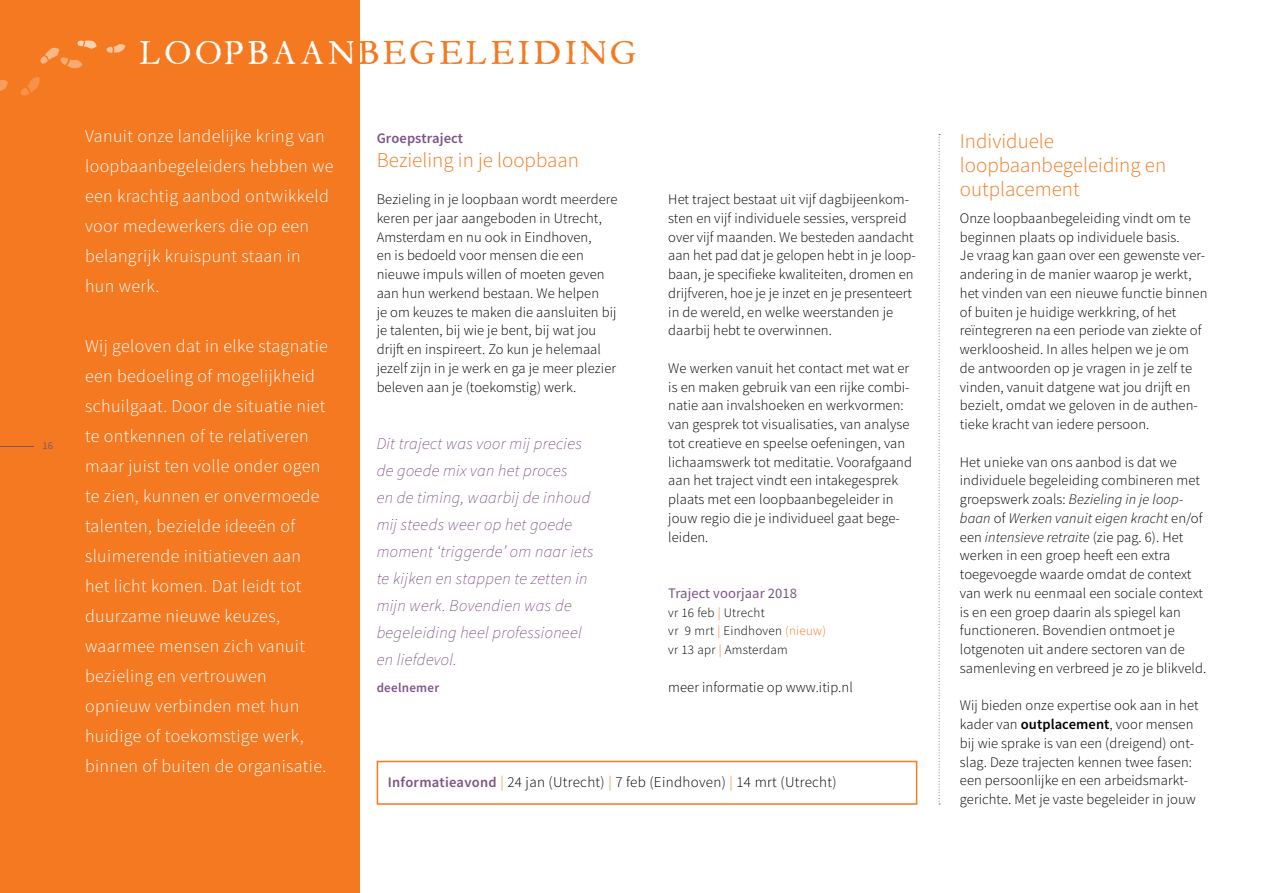
<style>
.page{position:relative;width:1263px;height:893px;background:#fff}
.page>*{position:absolute;margin:0;border:0;box-sizing:border-box;transform-origin:0 0}
.t1{font:33px "Aquifer";letter-spacing:.115em;color:#f47920}
.t2{font:300 21px/24px "Source Sans Pro";color:#f47920}
.t3{font:300 18px/30px "Source Sans Pro";letter-spacing:.02em;color:#fff}
.t4{font:italic 200 16.5px/27px "Source Sans Pro";letter-spacing:.02em;color:#662d6f}
.t5{font:300 15px "Source Sans Pro";letter-spacing:.02em;color:#000}
.t6{font:300 14.55px/18.8px "Source Sans Pro";letter-spacing:.005em;color:#000}
.t7{font:14.55px "Source Sans Pro";letter-spacing:.005em;color:#7d5386}
.t8{font:600 14.55px "Source Sans Pro";letter-spacing:.01em;color:#7d5386}
.t9{font:300 13.05px/18.8px "Source Sans Pro";letter-spacing:.02em;color:#000}
.t10{font:600 13.05px "Source Sans Pro";letter-spacing:.02em;color:#7d5386}
.t11{font:10.5px "Source Sans Pro";color:#7d5386}
.s1{color:#fff}
.s2{color:#f47920}
.s3{font-weight:600;font-size:14.55px;color:#7d5386}
.s4{font-style:italic}
.s5{font-weight:600}
</style>
<div class="page">
<div style="left:0;top:0;width:359px;height:893px;background:#f47920"></div>
<svg style="left:0;top:80px;width:8px;height:11px"></svg>
<svg style="left:20px;top:77px;width:20px;height:19px"></svg>
<svg style="left:106px;top:44px;width:20px;height:9px"></svg>
<svg style="left:40px;top:40px;width:57px;height:29px"></svg>
<hr style="left:0;top:446px;width:34px;height:1px;background:#7d5386">
<svg style="left:939px;top:134px;width:1px;height:670px"></svg>
<div style="left:377px;top:761px;width:540px;height:44px;border:2px solid #f47920"></div>
<p class="t11" style="left:43px;top:439px;width:12px">16</p>
<h1 class="t1" style="left:140px;top:34px;width:497px"><span class="s1">LOOPBAAN</span>BEGELEIDING</h1>
<p class="t3" style="left:85px;top:121px;width:250px">Vanuit onze landelijke kring van loopbaanbegeleiders hebben we een krachtig aanbod ontwikkeld voor medewerkers die op een belangrijk kruispunt staan in hun werk.</p>
<p class="t3" style="left:85px;top:331px;width:244px">Wij geloven dat in elke stagnatie een bedoeling of mogelijkheid schuilgaat. Door de situatie niet te ontkennen of te relativeren maar juist ten volle onder ogen te zien, kunnen er onvermoede talenten, bezielde ideeën of sluimerende initiatieven aan het licht komen. Dat leidt tot duurzame nieuwe keuzes, waarmee mensen zich vanuit bezieling en vertrouwen opnieuw verbinden met hun huidige of toekomstige werk, binnen of buiten de organisatie.</p>
<p class="t8" style="left:377px;top:128px;width:88px">Groepstraject</p>
<h2 class="t2" style="left:377px;top:148px;width:204px">Bezieling in je loopbaan</h2>
<p class="t6" style="left:377px;top:190px;width:242px">Bezieling in je loopbaan wordt meerdere keren per jaar aangeboden in Utrecht, Amsterdam en nu ook in Eindhoven,<br>en is bedoeld voor mensen die een nieuwe impuls willen of moeten geven aan hun werkend bestaan. We helpen<br>je om keuzes te maken die aansluiten bij je talenten, bij wie je bent, bij wat jou drijft en inspireert. Zo kun je helemaal jezelf zijn in je werk en ga je meer plezier beleven aan je (toekomstig) werk.</p>
<p class="t4" style="left:377px;top:430px;width:218px">Dit traject was voor mij precies de goede mix van het proces<br>en de timing, waarbij de inhoud mij steeds weer op het goede moment ‘triggerde’ om naar iets te kijken en stappen te zetten in mijn werk. Bovendien was de begeleiding heel professioneel en liefdevol.</p>
<p class="t10" style="left:377px;top:679px;width:64px">deelnemer</p>
<p class="t6" style="left:668px;top:190px;width:249px">Het traject bestaat uit vijf dagbijeenkom&shy;sten en vijf individuele sessies, verspreid over vijf maanden. We besteden aandacht aan het pad dat je gelopen hebt in je loop&shy;baan, je specifieke kwaliteiten, dromen en drijfveren, hoe je je inzet en je presenteert in de wereld, en welke weerstanden je daarbij hebt te overwinnen.</p>
<p class="t6" style="left:668px;top:359px;width:245px">We werken vanuit het contact met wat er is en maken gebruik van een rijke combi&shy;natie aan invalshoeken en werkvormen: van gesprek tot visualisaties, van analyse tot creatieve en speelse oefeningen, van lichaamswerk tot meditatie. Voorafgaand aan het traject vindt een intakegesprek plaats met een loopbaanbegeleider in jouw regio die je individueel gaat bege&shy;leiden.</p>
<p class="t7" style="left:668px;top:584px;width:130px">Traject voorjaar 2018</p>
<p class="t9" style="left:668px;top:603px;width:159px">vr 16 feb <span class="s2">|</span> Utrecht<br>vr 9 mrt <span class="s2">|</span> Eindhoven <span class="s2">(nieuw) </span>vr 13 apr <span class="s2">|</span> Amsterdam</p>
<p class="t6" style="left:668px;top:677px;width:186px">meer informatie op www.itip.nl</p>
<p class="t5" style="left:388px;top:773px;width:450px"><span class="s3">Informatieavond</span> <span class="s2">|</span> 24 jan (Utrecht) <span class="s2">|</span> 7 feb (Eindhoven) <span class="s2">|</span> 14 mrt (Utrecht)</p>
<h2 class="t2" style="left:960px;top:129px;width:208px">Individuele loopbaanbegeleiding en outplacement</h2>
<p class="t6" style="left:960px;top:209px;width:249px">Onze loopbaanbegeleiding vindt om te beginnen plaats op individuele basis.<br>Je vraag kan gaan over een gewenste ver&shy;andering in de manier waarop je werkt, het vinden van een nieuwe functie binnen of buiten je huidige werkkring, of het reïntegreren na een periode van ziekte of werkloosheid. In alles helpen we je om de antwoorden op je vragen in je zelf te vinden, vanuit datgene wat jou drijft en bezielt, omdat we geloven in de authen&shy;tieke kracht van iedere persoon.</p>
<p class="t6" style="left:960px;top:452px;width:248px">Het unieke van ons aanbod is dat we individuele begeleiding combineren met groepswerk zoals: <span class="s4">Bezieling in je loop&shy;baan</span> of <span class="s4">Werken vanuit eigen kracht</span> en/of een <span class="s4">intensieve retraite</span> (zie pag. 6). Het werken in een groep heeft een extra toegevoegde waarde omdat de context van werk nu eenmaal een sociale context is en een groep daarin als spiegel kan functioneren. Bovendien ontmoet je lotgenoten uit andere sectoren van de samenleving en verbreed je zo je blikveld.</p>
<p class="t6" style="left:960px;top:696px;width:240px">Wij bieden onze expertise ook aan in het kader van <span class="s5">outplacement</span>, voor mensen bij wie sprake is van een (dreigend) ont&shy;slag. Deze trajecten kennen twee fasen: een persoonlijke en een arbeidsmarkt&shy;gerichte. Met je vaste begeleider in jouw</p>
</div>
